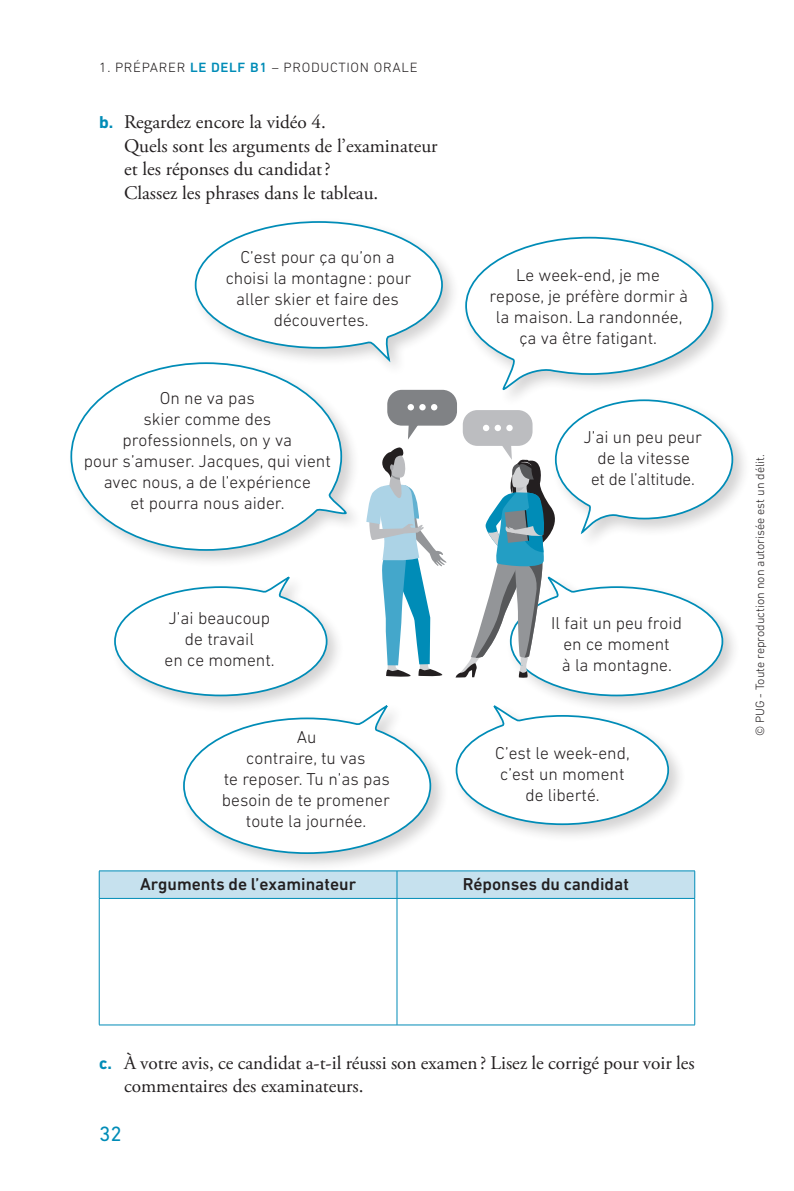
<style>
.page{position:relative;width:794px;height:1191px;background:#fff}
.page>*{position:absolute;margin:0;border:0;box-sizing:border-box;transform-origin:0 0}
.t1{font:21px "DIN Next LT Pro";color:#008cb7}
.t2{font:19.25px/23.6px "Adobe Garamond Pro";color:#231f20}
.t3{font:300 17.5px/21px "DIN Next LT Pro";color:#231f20;text-align:center}
.t4{font:500 17.5px "DIN Next LT Pro";color:#231f20}
.t5{font:300 13.65px "DIN Next LT Pro";letter-spacing:.05em;color:#231f20}
.t6{font:300 12.25px "DIN Next LT Pro";color:#231f20}
.s1{font-weight:500;color:#008cb7}
.s2{font-family:"DIN Next LT Pro";font-weight:700;font-size:17.5px;color:#008cb7}
</style>
<div class="page">
<hr style="left:397px;top:898px;width:1px;height:126px;background:#008cb7">
<hr style="left:99px;top:870px;width:298px;height:1px;background:#008cb7">
<hr style="left:397px;top:870px;width:298px;height:1px;background:#008cb7">
<svg style="left:99px;top:871px;width:596px;height:27px;background:#c1dfec"></svg>
<hr style="left:99px;top:898px;width:298px;height:1px;background:#008cb7">
<hr style="left:99px;top:898px;width:1px;height:126px;background:#008cb7">
<hr style="left:397px;top:898px;width:298px;height:1px;background:#008cb7">
<hr style="left:694px;top:898px;width:1px;height:126px;background:#008cb7">
<hr style="left:99px;top:1024px;width:298px;height:1px;background:#008cb7">
<hr style="left:397px;top:1024px;width:298px;height:1px;background:#008cb7">
<div style="left:67px;top:358px;width:296px;height:211px;background:#231f20;opacity:.2"></div>
<svg style="left:70px;top:361px;width:277px;height:190px"></svg>
<div style="left:191px;top:217px;width:269px;height:161px;background:#231f20;opacity:.2"></div>
<svg style="left:194px;top:220px;width:250px;height:145px"></svg>
<div style="left:461px;top:233px;width:270px;height:174px;background:#231f20;opacity:.2"></div>
<svg style="left:464px;top:236px;width:250px;height:155px"></svg>
<div style="left:551px;top:395px;width:200px;height:155px;background:#231f20;opacity:.2"></div>
<div style="left:110px;top:574px;width:235px;height:140px;background:#231f20;opacity:.2"></div>
<svg style="left:113px;top:574px;width:215px;height:123px"></svg>
<div style="left:179px;top:702px;width:270px;height:169px;background:#231f20;opacity:.2"></div>
<svg style="left:182px;top:700px;width:250px;height:155px"></svg>
<div style="left:452px;top:702px;width:234px;height:141px;background:#231f20;opacity:.2"></div>
<svg style="left:366px;top:447px;width:81px;height:230px"></svg>
<div style="left:387px;top:390px;width:70px;height:35px;background:#808285;border-radius:15px"></div>
<svg style="left:455px;top:398px;width:279px;height:428px"></svg>
<svg style="left:408px;top:404px;width:29px;height:35px"></svg>
<div style="left:419px;top:404px;width:7px;height:6px;background:#fff;border-radius:50%"></div>
<div style="left:407px;top:404px;width:7px;height:6px;background:#fff;border-radius:50%"></div>
<p class="t5" style="left:99px;top:59px;width:320px">1. PRÉPARER <span class="s1">LE DELF B1</span> – PRODUCTION ORALE</p>
<p class="t2" style="left:124px;top:111px;width:315px;text-indent:-25px"><span class="s2">b.</span> Regardez encore la vidéo 4.<br>Quels sont les arguments de l’examinateur et les réponses du candidat?<br>Classez les phrases dans le tableau.</p>
<p class="t3" style="left:226px;top:247px;width:187px">C’est pour ça qu’on a choisi la montagne: pour aller skier et faire des découvertes.</p>
<p class="t3" style="left:84px;top:387px;width:248px">On ne va pas<br>skier comme des<br>professionnels, on y va<br>pour s’amuser. Jacques, qui vient avec nous, a de l’expérience<br>et pourra nous aider.</p>
<p class="t3" style="left:165px;top:607px;width:112px">J’ai beaucoup de travail<br>en ce moment.</p>
<p class="t3" style="left:222px;top:726px;width:169px">Au<br>contraire, tu vas<br>te reposer. Tu n’as pas besoin de te promener toute la journée.</p>
<p class="t3" style="left:489px;top:264px;width:200px">Le week‑end, je me repose, je préfère dormir à la maison. La randonnée, ça va être fatigant.</p>
<p class="t3" style="left:583px;top:426px;width:120px">J’ai un peu peur de la vitesse<br>et de l’altitude.</p>
<p class="t3" style="left:551px;top:612px;width:132px">Il fait un peu froid en ce moment<br>à la montagne.</p>
<p class="t3" style="left:495px;top:742px;width:136px">C’est le week‑end, c’est un moment de liberté.</p>
<p class="t4" style="left:140px;top:874px;width:217px">Arguments de l’examinateur</p>
<p class="t4" style="left:463px;top:874px;width:168px">Réponses du candidat</p>
<p class="t6" style="left:753px;top:736px;width:283px;rotate:-90deg">© PUG - Toute reproduction non autorisée est un délit.</p>
<p class="t2" style="left:124px;top:1051px;width:572px;text-indent:-25px"><span class="s2">c.</span> À votre avis, ce candidat a‑t‑il réussi son examen? Lisez le corrigé pour voir les commentaires des examinateurs.</p>
<p class="t1" style="left:99px;top:1121px;width:24px">32</p>
</div>
